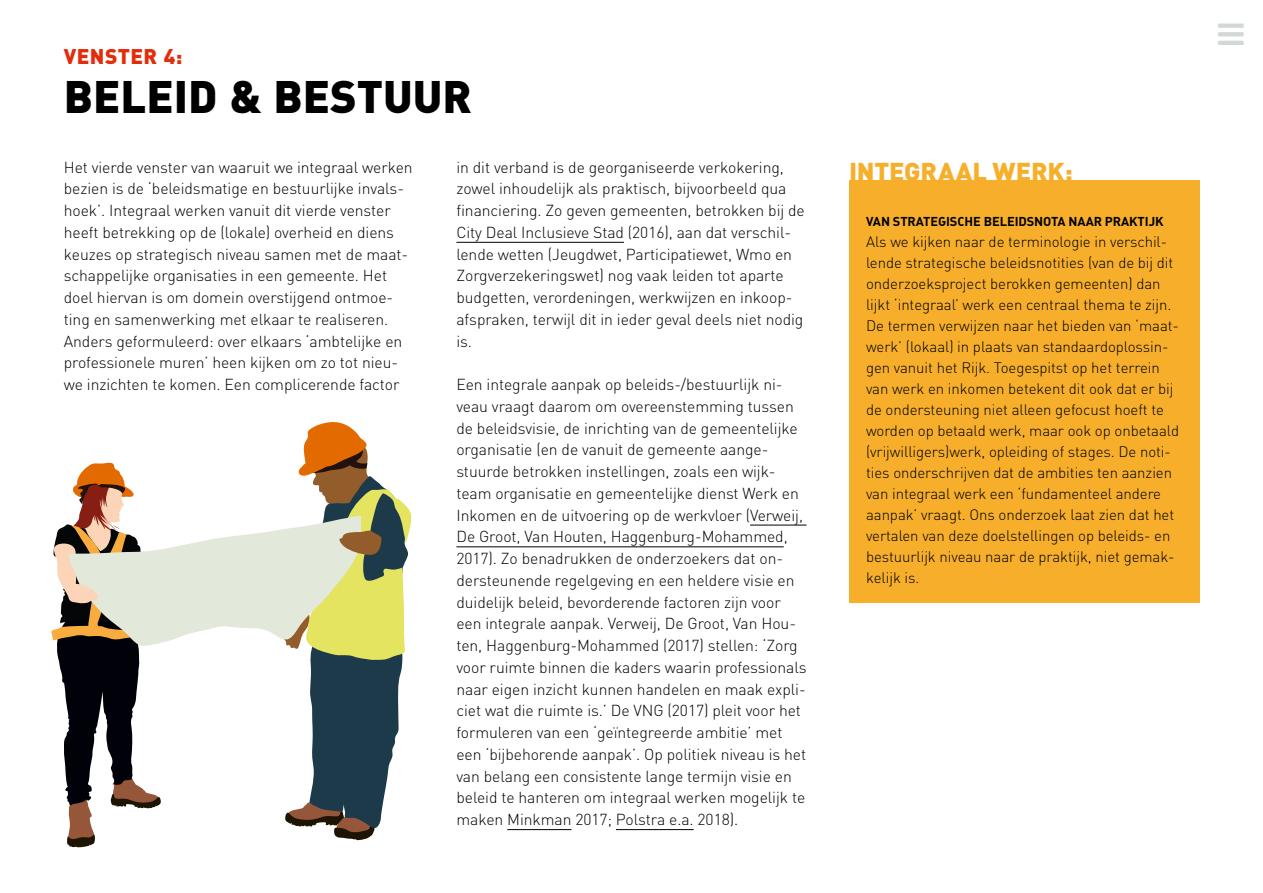
<style>
.page{position:relative;width:1263px;height:893px;background:#fff}
.page>*{position:absolute;margin:0;border:0;box-sizing:border-box;transform-origin:0 0}
.kop{font:900 45px "DIN";color:#000}
.kader_kopje{font:900 25.5px "DIN";letter-spacing:-.005em;color:#f7af2b}
.chapeau{font:900 21px "DIN";letter-spacing:.02em;color:#e32c09}
.brood_volg{font:300 15.75px/21.8px "DIN";letter-spacing:-.005em;color:#000}
.kader_volg{font:300 15px/21px "DIN";letter-spacing:-.005em;color:#000}
.kader_tussenkop{font:700 12.75px "DIN";letter-spacing:-.005em;color:#000}
</style>
<div class="page">
<svg style="left:51px;top:422px;width:361px;height:426px"></svg>
<hr style="left:456px;top:242px;width:168px;height:1px;background:#000">
<hr style="left:750px;top:525px;width:56px;height:1px;background:#000">
<hr style="left:456px;top:547px;width:328px;height:1px;background:#000">
<hr style="left:507px;top:829px;width:64px;height:1px;background:#000">
<hr style="left:616px;top:829px;width:78px;height:1px;background:#000">
<div style="left:849px;top:180px;width:350px;height:45px;background:#f7af2b"></div>
<div style="left:849px;top:222px;width:350px;height:381px;background:#f7af2b"></div>
<p class="chapeau" style="left:64px;top:42px;width:120px">VENSTER 4:</p>
<p class="kop" style="left:64px;top:66px;width:410px">BELEID &amp; BESTUUR</p>
<p class="brood_volg" style="left:64px;top:156px;width:350px">Het vierde venster van waaruit we integraal werken bezien is de ‘beleidsmatige en bestuurlijke invals&shy;hoek’. Integraal werken vanuit dit vierde venster heeft betrekking op de (lokale) overheid en diens keuzes op strategisch niveau samen met de maat&shy;schappelijke organisaties in een gemeente. Het doel hiervan is om domein overstijgend ontmoe&shy;ting en samenwerking met elkaar te realiseren.<br>Anders geformuleerd: over elkaars ‘ambtelijke en professionele muren’ heen kijken om zo tot nieu&shy;we inzichten te komen. Een complicerende factor</p>
<p class="brood_volg" style="left:456px;top:156px;width:350px">in dit verband is de georganiseerde verkokering, zowel inhoudelijk als praktisch, bijvoorbeeld qua financiering. Zo geven gemeenten, betrokken bij de City Deal Inclusieve Stad (2016), aan dat verschil&shy;lende wetten (Jeugdwet, Participatiewet, Wmo en Zorgverzekeringswet) nog vaak leiden tot aparte budgetten, verordeningen, werkwijzen en inkoop&shy;afspraken, terwijl dit in ieder geval deels niet nodig is.</p>
<p class="brood_volg" style="left:456px;top:373px;width:352px">Een integrale aanpak op beleids-/bestuurlijk ni&shy;veau vraagt daarom om overeenstemming tussen de beleidsvisie, de inrichting van de gemeentelijke organisatie (en de vanuit de gemeente aange&shy;stuurde betrokken instellingen, zoals een wijk&shy;team organisatie en gemeentelijke dienst Werk en Inkomen en de uitvoering op de werkvloer (Verweij, De Groot, Van Houten, Haggenburg-Mohammed, 2017). Zo benadrukken de onderzoekers dat on&shy;dersteunende regelgeving en een heldere visie en duidelijk beleid, bevorderende factoren zijn voor een integrale aanpak. Verweij, De Groot, Van Hou&shy;ten, Haggenburg-Mohammed (2017) stellen: ‘Zorg voor ruimte binnen die kaders waarin professionals naar eigen inzicht kunnen handelen en maak expli&shy;ciet wat die ruimte is.’ De VNG (2017) pleit voor het formuleren van een ‘geïntegreerde ambitie’ met een ‘bijbehorende aanpak’. Op politiek niveau is het van belang een consistente lange termijn visie en beleid te hanteren om integraal werken mogelijk te maken Minkman 2017; Polstra e.a. 2018).</p>
<p class="kader_kopje" style="left:849px;top:154px;width:225px">INTEGRAAL WERK:</p>
<p class="kader_tussenkop" style="left:866px;top:213px;width:299px">VAN STRATEGISCHE BELEIDSNOTA NAAR PRAKTIJK</p>
<p class="kader_volg" style="left:866px;top:231px;width:315px">Als we kijken naar de terminologie in verschil&shy;lende strategische beleidsnotities (van de bij dit onderzoeksproject berokken gemeenten) dan lijkt ‘integraal’ werk een centraal thema te zijn.<br>De termen verwijzen naar het bieden van ‘maat&shy;werk’ (lokaal) in plaats van standaardoplossin&shy;gen vanuit het Rijk. Toegespitst op het terrein van werk en inkomen betekent dit ook dat er bij de ondersteuning niet alleen gefocust hoeft te worden op betaald werk, maar ook op onbetaald (vrijwilligers)werk, opleiding of stages. De noti&shy;ties onderschrijven dat de ambities ten aanzien van integraal werk een ‘fundamenteel andere aanpak’ vraagt. Ons onderzoek laat zien dat het vertalen van deze doelstellingen op beleids- en bestuurlijk niveau naar de praktijk, niet gemak&shy;kelijk is.</p>
</div>
